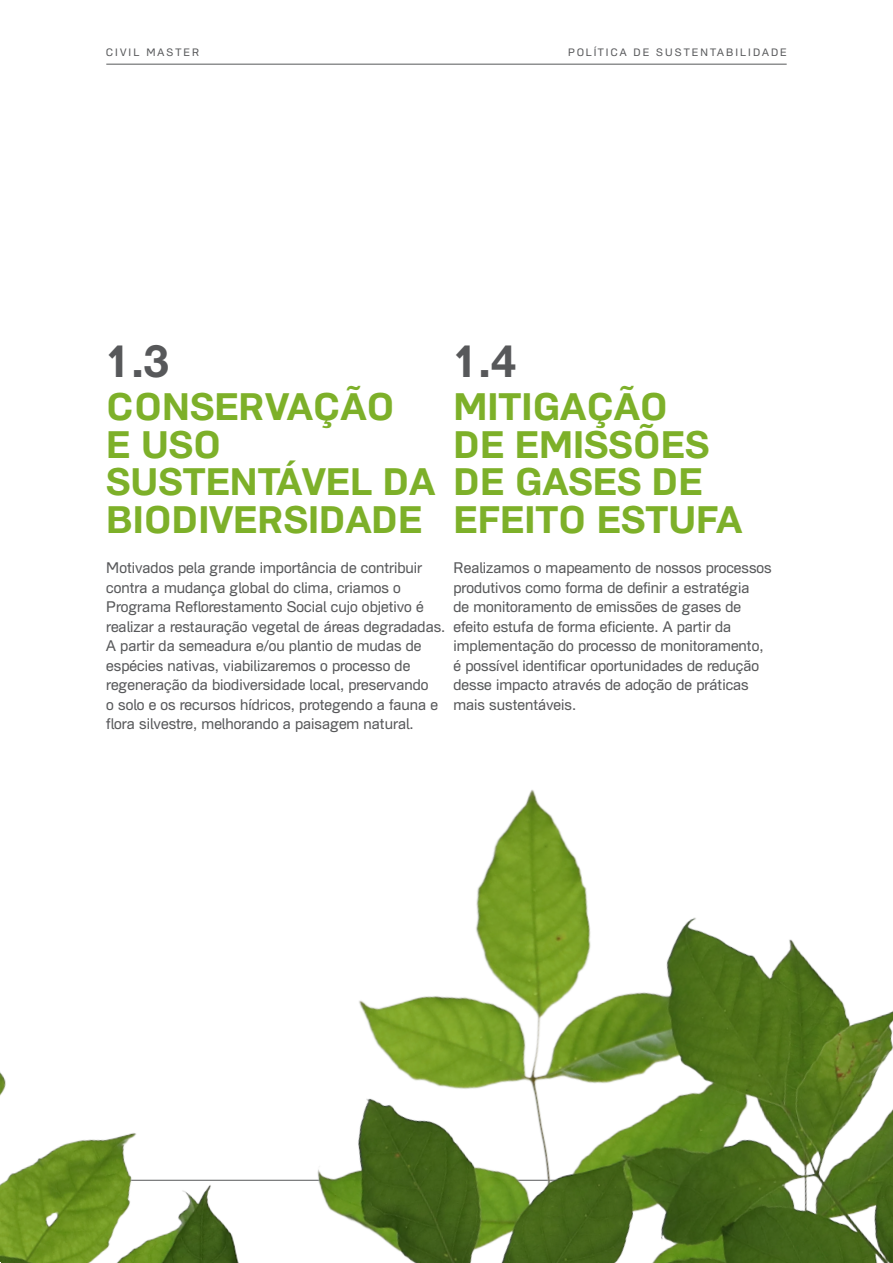
<style>
.page{position:relative;width:893px;height:1263px;background:#fff}
.page>*{position:absolute;margin:0;border:0;box-sizing:border-box;transform-origin:0 0}
.t1{font:700 45px "Grammatika";color:#57585a}
.t2{font:700 37.5px/37.5px "Grammatika";color:#7db029}
.t3{font:15px/19.5px "Grammatika";color:#57585a}
.t4{font:10.5px "Grammatika";letter-spacing:.2em;color:#57585a}
</style>
<div class="page">
<hr style="left:106px;top:64px;width:681px;height:1px;background:#57585a">
<img style="left:0;top:789px;width:893px;height:474px">
<p class="t4" style="left:106px;top:46px;width:94px">CIVIL MASTER</p>
<p class="t4" style="left:568px;top:46px;width:220px">POLÍTICA DE SUSTENTABILIDADE</p>
<h1 class="t1" style="left:106px;top:333px;width:64px">1.3</h1>
<h1 class="t1" style="left:453px;top:333px;width:64px">1.4</h1>
<h2 class="t2" style="left:106px;top:387px;width:330px">CONSERVAÇÃO<br>E USO<br>SUSTENTÁVEL DA<br>BIODIVERSIDADE</h2>
<p class="t3" style="left:106px;top:558px;width:341px">Motivados pela grande importância de contribuir contra a mudança global do clima, criamos o Programa Reflorestamento Social cujo objetivo é realizar a restauração vegetal de áreas degradadas.<br>A partir da semeadura e/ou plantio de mudas de espécies nativas, viabilizaremos o processo de regeneração da biodiversidade local, preservando<br>o solo e os recursos hídricos, protegendo a fauna e flora silvestre, melhorando a paisagem natural.</p>
<h2 class="t2" style="left:453px;top:387px;width:290px">MITIGAÇÃO<br>DE EMISSÕES<br>DE GASES DE<br>EFEITO ESTUFA</h2>
<p class="t3" style="left:453px;top:558px;width:320px">Realizamos o mapeamento de nossos processos produtivos como forma de definir a estratégia<br>de monitoramento de emissões de gases de efeito estufa de forma eficiente. A partir da implementação do processo de monitoramento, é possível identificar oportunidades de redução desse impacto através de adoção de práticas mais sustentáveis.</p>
</div>
